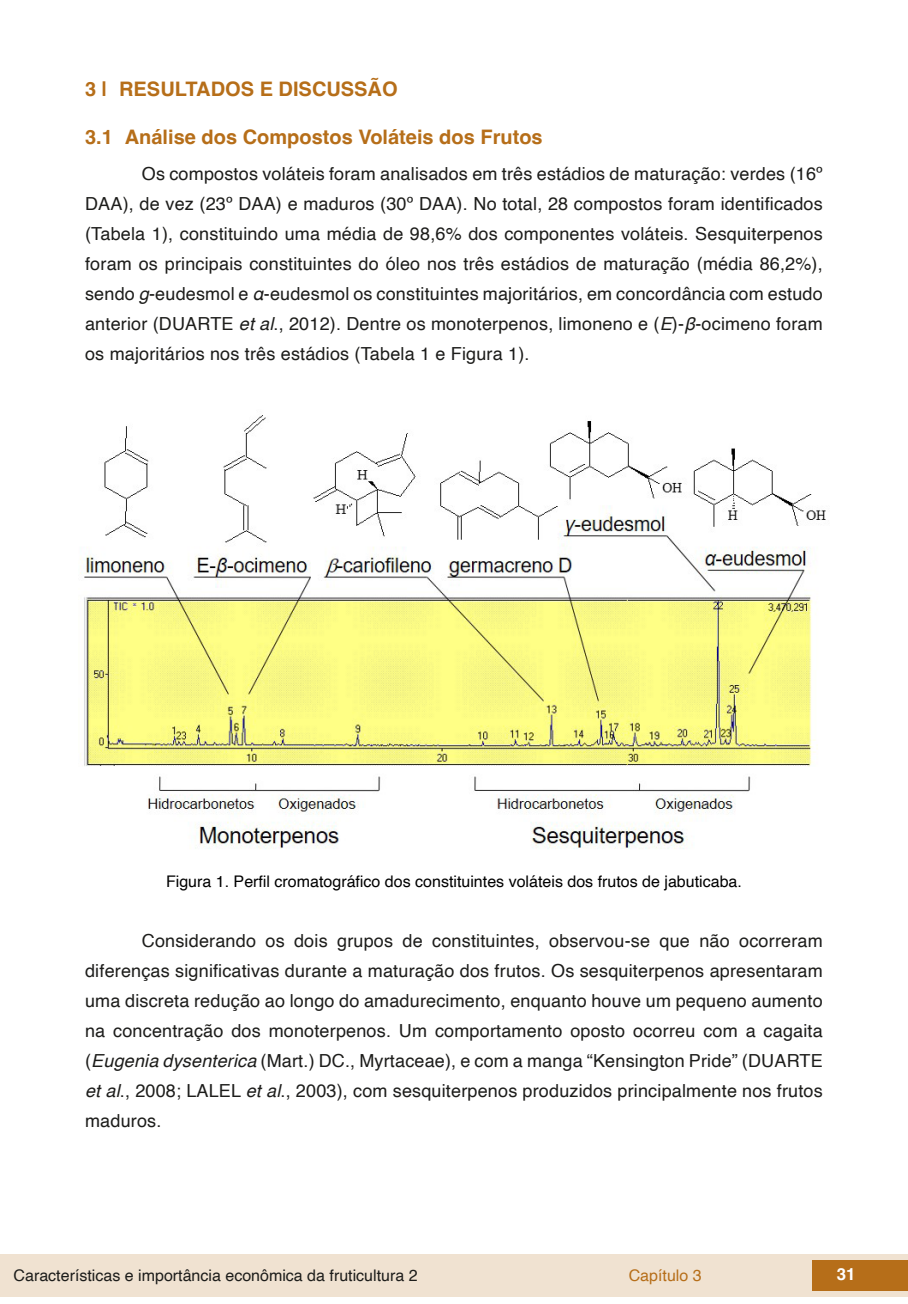
<style>
.page{position:relative;width:908px;height:1304px;background:#fff}
.page>*{position:absolute;margin:0;border:0;box-sizing:border-box;transform-origin:0 0}
.t1{font:700 20px "Helvetica";color:#b66e19}
.t2{font:18px/30px "Helvetica";letter-spacing:.01em;color:#1d1d1b;text-align:justify}
.t3{font:700 16.8px "Helvetica";color:#fff}
.t4{font:16px "Helvetica";color:#000}
.t5{font:16px "Helvetica";color:#1d1d1b}
.t6{font:16px "Helvetica";color:#b66e19}
.s1{font-style:italic}
</style>
<div class="page">
<div style="left:0;top:1254px;width:906px;height:43px;background:#f0e2d1"></div>
<div style="left:812px;top:1261px;width:95px;height:30px;background:#b66e19"></div>
<img style="left:80px;top:415px;width:746px;height:434px">
<p class="t1" style="left:85px;top:77px;width:314px">3 | RESULTADOS E DISCUSSÃO</p>
<p class="t1" style="left:85px;top:125px;width:459px">3.1 Análise dos Compostos Voláteis dos Frutos</p>
<p class="t2" style="left:85px;top:159px;width:739px;text-indent:57px">Os compostos voláteis foram analisados em três estádios de maturação: verdes (16º DAA), de vez (23º DAA) e maduros (30º DAA). No total, 28 compostos foram identificados (Tabela 1), constituindo uma média de 98,6% dos componentes voláteis. Sesquiterpenos foram os principais constituintes do óleo nos três estádios de maturação (média 86,2%), sendo <span class="s1">g</span>-eudesmol e <span class="s1">α</span>-eudesmol os constituintes majoritários, em concordância com estudo anterior (DUARTE <span class="s1">et al</span>., 2012). Dentre os monoterpenos, limoneno e (<span class="s1">E</span>)-<span class="s1">β</span>-ocimeno foram os majoritários nos três estádios (Tabela 1 e Figura 1).</p>
<p class="t4" style="left:166px;top:869px;width:577px">Figura 1. Perfil cromatográfico dos constituintes voláteis dos frutos de jabuticaba.</p>
<p class="t2" style="left:85px;top:926px;width:738px;text-indent:57px">Considerando os dois grupos de constituintes, observou-se que não ocorreram diferenças significativas durante a maturação dos frutos. Os sesquiterpenos apresentaram uma discreta redução ao longo do amadurecimento, enquanto houve um pequeno aumento na concentração dos monoterpenos. Um comportamento oposto ocorreu com a cagaita (<span class="s1">Eugenia dysenterica</span> (Mart.) DC., Myrtaceae), e com a manga “Kensington Pride” (DUARTE <span class="s1">et al</span>., 2008; LALEL <span class="s1">et al</span>., 2003), com sesquiterpenos produzidos principalmente nos frutos maduros.</p>
<p class="t5" style="left:14px;top:1263px;width:405px">Características e importância econômica da fruticultura 2</p>
<p class="t6" style="left:628px;top:1263px;width:74px">Capítulo 3</p>
<p class="t3" style="left:836px;top:1264px;width:20px">31</p>
</div>
